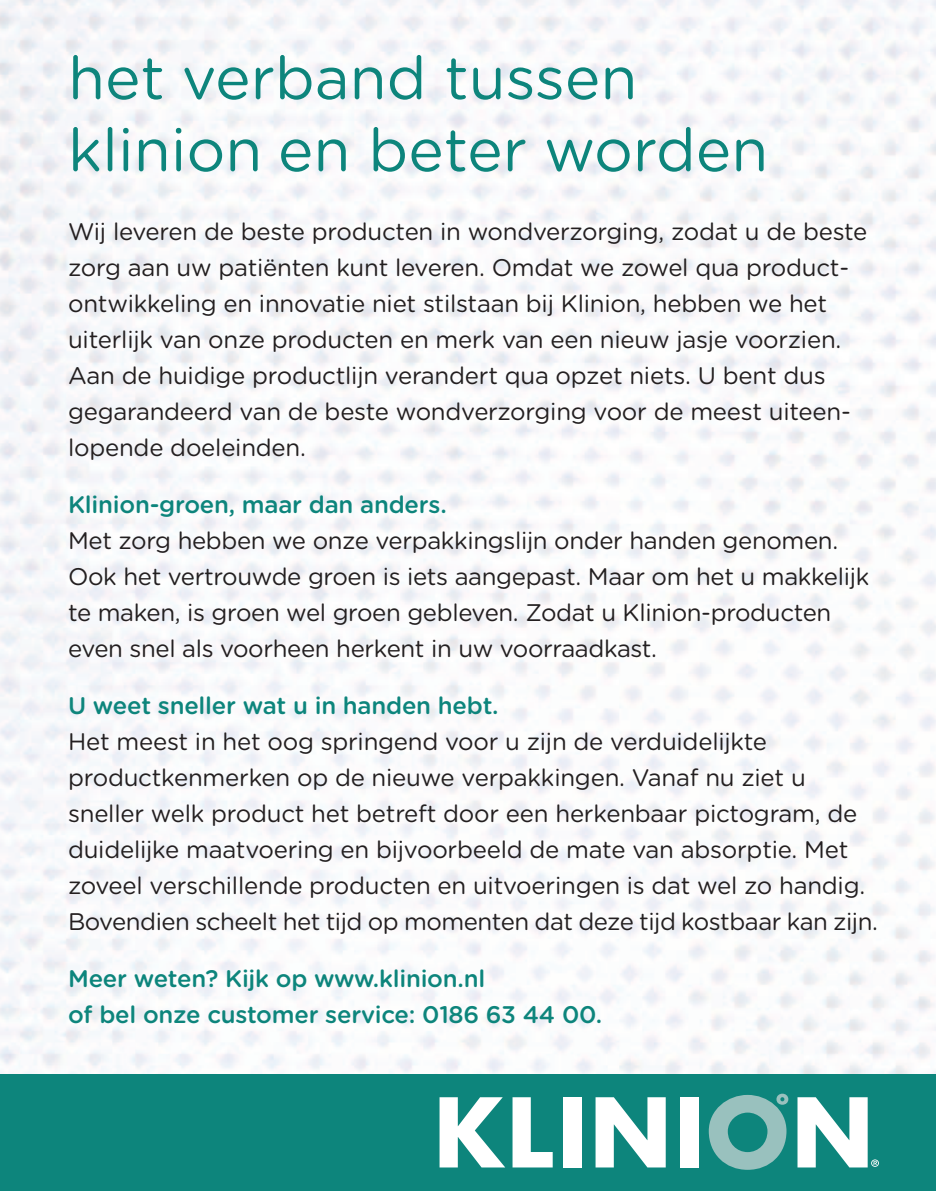
<style>
.page{position:relative;width:936px;height:1191px;background:#fff}
.page>*{position:absolute;margin:0;border:0;box-sizing:border-box;transform-origin:0 0}
.t1{font:60px/72px "Gotham Rounded";color:#0d857c}
.t2{font:24px/36px "Gotham Rounded";letter-spacing:-.01em;color:#231f20}
.t3{font:500 24px/36px "Gotham Rounded";letter-spacing:-.01em;color:#0d857c}
</style>
<div class="page">
<div style="left:0;top:1074px;width:935px;height:117px;background:#0d857c"></div>
<svg style="left:439px;top:1097px;width:66px;height:70px"></svg>
<svg style="left:512px;top:1097px;width:40px;height:70px"></svg>
<div style="left:563px;top:1097px;width:18px;height:70px;background:#fff"></div>
<svg style="left:595px;top:1097px;width:70px;height:70px"></svg>
<div style="left:680px;top:1097px;width:18px;height:70px;background:#fff"></div>
<svg style="left:797px;top:1097px;width:81px;height:70px"></svg>
<svg style="left:708px;top:1093px;width:80px;height:76px"></svg>
<h1 class="t1" style="left:68px;top:39px;width:701px">het verband tussen klinion en beter worden</h1>
<p class="t2" style="left:68px;top:212px;width:800px">Wij leveren de beste producten in wondverzorging, zodat u de beste zorg aan uw patiënten kunt leveren. Omdat we zowel qua product&shy;ontwikkeling en innovatie niet stilstaan bij Klinion, hebben we het uiterlijk van onze producten en merk van een nieuw jasje voorzien.<br>Aan de huidige productlijn verandert qua opzet niets. U bent dus gegarandeerd van de beste wondverzorging voor de meest uiteen&shy;lopende doeleinden.</p>
<p class="t3" style="left:68px;top:486px;width:380px">Klinion-groen, maar dan anders.</p>
<p class="t2" style="left:68px;top:521px;width:802px">Met zorg hebben we onze verpakkingslijn onder handen genomen.<br>Ook het vertrouwde groen is iets aangepast. Maar om het u makkelijk te maken, is groen wel groen gebleven. Zodat u Klinion-producten even snel als voorheen herkent in uw voorraadkast.</p>
<p class="t3" style="left:68px;top:687px;width:432px">U weet sneller wat u in handen hebt.</p>
<p class="t2" style="left:68px;top:722px;width:811px">Het meest in het oog springend voor u zijn de verduidelijkte productkenmerken op de nieuwe verpakkingen. Vanaf nu ziet u sneller welk product het betreft door een herkenbaar pictogram, de duidelijke maatvoering en bijvoorbeeld de mate van absorptie. Met zoveel verschillende producten en uitvoeringen is dat wel zo handig.<br>Bovendien scheelt het tijd op momenten dat deze tijd kostbaar kan zijn.</p>
<p class="t3" style="left:68px;top:960px;width:535px">Meer weten? Kijk op www.klinion.nl<br>of bel onze customer service: 0186 63 44 00.</p>
</div>
